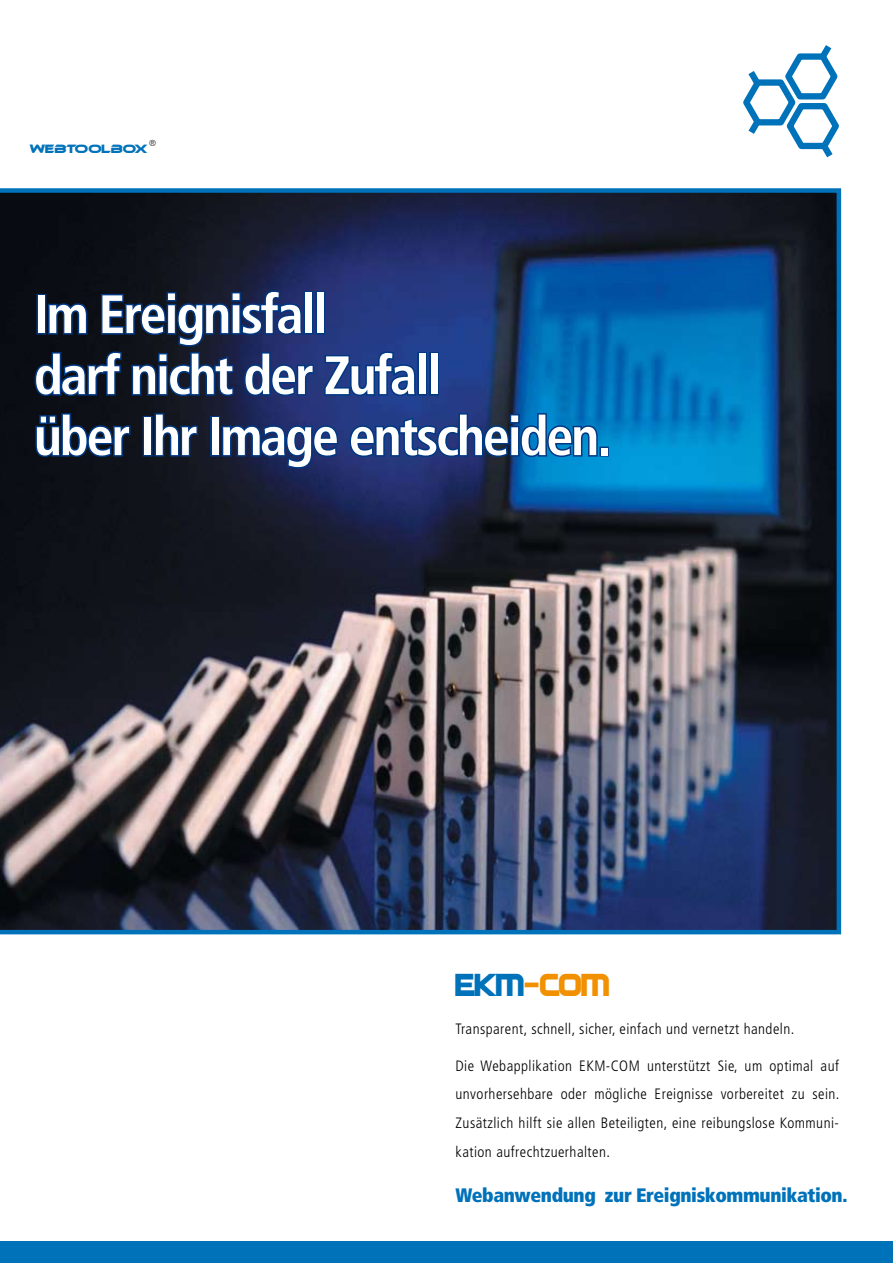
<style>
.page{position:relative;width:893px;height:1263px;background:#fff}
.page>*{position:absolute;margin:0;border:0;box-sizing:border-box;transform-origin:0 0}
.t1{font:700 condensed 54px/61.1px "Frutiger";letter-spacing:-.04em;color:#fff}
.t2{font:33px "SF Automaton";color:#f19000}
.t3{font:900 condensed 19.5px "Frutiger";letter-spacing:-.02em;color:#0072ba}
.t4{font:300 condensed 15px/28.5px "Frutiger";letter-spacing:.03em;color:#000;text-align:justify}
.t5{font:11.7px "Ethnocentric";color:#0072ba}
.t6{font:300 condensed 8.7px "Frutiger";color:#000}
.s1{color:#0072ba}
</style>
<div class="page">
<img style="left:0;top:188px;width:841px;height:746px">
<svg style="left:743px;top:45px;width:96px;height:113px"></svg>
<div style="left:315px;top:291px;width:10px;height:44px;border:3px solid #003882"></div>
<svg style="left:33px;top:289px;width:283px;height:108px;background:#0e234b"></svg>
<svg style="left:323px;top:350px;width:95px;height:47px;background:#153b87"></svg>
<div style="left:417px;top:352px;width:10px;height:44px;border:3px solid #003882"></div>
<div style="left:429px;top:352px;width:10px;height:44px;border:3px solid #003882"></div>
<svg style="left:34px;top:412px;width:98px;height:46px;background:#071f41"></svg>
<div style="left:143px;top:416px;width:10px;height:41px;border:3px solid #003882"></div>
<svg style="left:153px;top:412px;width:46px;height:46px;background:#0c2243"></svg>
<div style="left:210px;top:416px;width:10px;height:41px;border:3px solid #003882"></div>
<svg style="left:220px;top:424px;width:120px;height:46px;background:#122d67"></svg>
<svg style="left:348px;top:412px;width:251px;height:46px;background:#0f458a"></svg>
<div style="left:599px;top:447px;width:10px;height:10px;border:3px solid #003882"></div>
<div style="left:0;top:1242px;width:893px;height:21px;background:#0072ba"></div>
<p class="t6" style="left:149px;top:138px;width:8px">®</p>
<p class="t5" style="left:30px;top:143px;width:119px">WEBTOOLBOX</p>
<h1 class="t1" style="left:34px;top:284px;width:579px">Im Ereignisfall<br>darf nicht der Zufall<br>über Ihr Image entscheiden.</h1>
<h2 class="t2" style="left:455px;top:965px;width:155px"><span class="s1">EKM</span>-COM</h2>
<p class="t4" style="left:455px;top:1015px;width:340px">Transparent, schnell, sicher, einfach und vernetzt handeln.</p>
<p class="t4" style="left:455px;top:1052px;width:386px">Die Webapplikation EKM-COM unterstützt Sie, um optimal auf unvorhersehbare oder mögliche Ereignisse vorbereitet zu sein.<br>Zusätzlich hilft sie allen Beteiligten, eine reibungslose Kommuni&shy;kation aufrechtzuerhalten.</p>
<h3 class="t3" style="left:455px;top:1183px;width:393px">Webanwendung zur Ereigniskommunikation.</h3>
</div>
